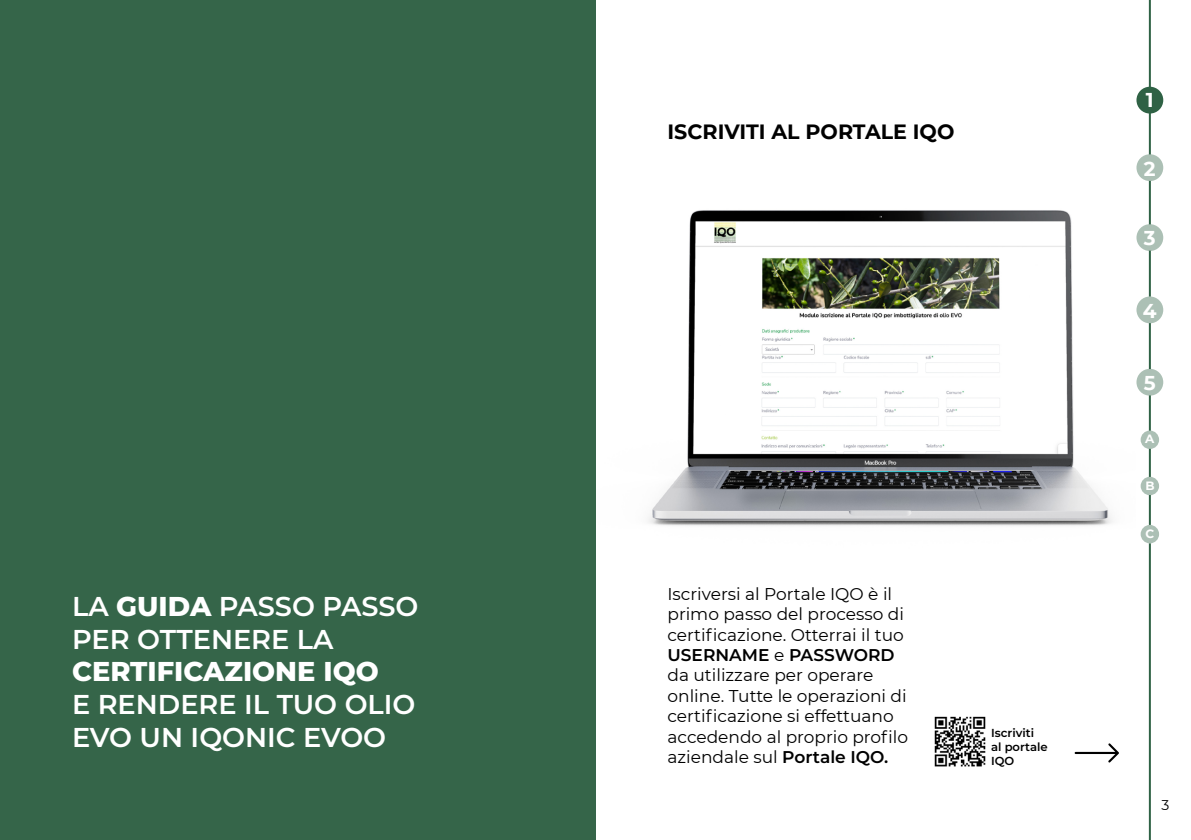
<style>
.page{position:relative;width:1191px;height:840px;background:#fff}
.page>*{position:absolute;margin:0;border:0;box-sizing:border-box;transform-origin:0 0}
.t1{font:600 27.2px/32.6px "Montserrat";color:#fff}
.t2{font:800 27.2px "Montserrat";color:#fff}
.t3{font:700 20.6px "Montserrat";color:#000}
.t4{font:700 20px "Montserrat";color:#fff}
.t5{font:17px/20.4px "Montserrat";color:#000}
.t6{font:14px "Montserrat";color:#000}
.t7{font:700 12px "Montserrat";color:#fff}
.t8{font:600 11.6px/14px "Montserrat";color:#000}
.s1{font-weight:800}
.s2{font-weight:600}
</style>
<div class="page">
<img style="left:595px;top:165px;width:518px;height:383px">
<div style="left:0;top:0;width:595px;height:839px;background:#356549"></div>
<svg style="left:1074px;top:743px;width:45px;height:19px"></svg>
<hr style="left:1148px;top:0;width:2px;height:154px;background:#2f6245">
<div style="left:1136px;top:87px;width:27px;height:26px;background:#2f6245;border-radius:50%"></div>
<div style="left:1136px;top:154px;width:27px;height:27px;background:#acc0b5;border-radius:50%"></div>
<div style="left:1136px;top:224px;width:27px;height:27px;background:#acc0b5;border-radius:50%"></div>
<div style="left:1136px;top:296px;width:27px;height:27px;background:#acc0b5;border-radius:50%"></div>
<hr style="left:1148px;top:181px;width:2px;height:43px;background:#2f6245">
<hr style="left:1148px;top:250px;width:2px;height:46px;background:#2f6245">
<hr style="left:1148px;top:323px;width:2px;height:46px;background:#2f6245">
<div style="left:1136px;top:368px;width:27px;height:27px;background:#acc0b5;border-radius:50%"></div>
<svg style="left:1140px;top:430px;width:19px;height:19px"></svg>
<svg style="left:1140px;top:476px;width:19px;height:19px"></svg>
<svg style="left:1140px;top:524px;width:19px;height:19px"></svg>
<hr style="left:1148px;top:395px;width:2px;height:35px;background:#2f6245">
<hr style="left:1148px;top:448px;width:2px;height:28px;background:#2f6245">
<hr style="left:1148px;top:494px;width:2px;height:30px;background:#2f6245">
<hr style="left:1148px;top:543px;width:2px;height:296px;background:#2f6245">
<img style="left:934px;top:716px;width:51px;height:51px">
<h1 class="t1" style="left:72px;top:589px;width:348px">LA <span class="s1">GUIDA</span> PASSO PASSO<br>PER OTTENERE LA</h1>
<h1 class="t2" style="left:72px;top:651px;width:308px">CERTIFICAZIONE IQO</h1>
<h1 class="t1" style="left:72px;top:687px;width:345px">E RENDERE IL TUO OLIO<br>EVO UN IQONIC EVOO</h1>
<p class="t3" style="left:667px;top:117px;width:288px">ISCRIVITI AL PORTALE IQO</p>
<p class="t5" style="left:667px;top:582px;width:242px">Iscriversi al Portale IQO è il primo passo del processo di certificazione. Otterrai il tuo<br><span class="s2">USERNAME</span> e <span class="s2">PASSWORD </span>da utilizzare per operare online. Tutte le operazioni di certificazione si effettuano accedendo al proprio profilo aziendale sul <span class="s2">Portale IQO.</span></p>
<p class="t8" style="left:991px;top:725px;width:58px">Iscriviti<br>al portale<br>IQO</p>
<p class="t4" style="left:1146px;top:86px;width:9px">1</p>
<p class="t4" style="left:1144px;top:154px;width:13px">2</p>
<p class="t4" style="left:1144px;top:224px;width:13px">3</p>
<p class="t4" style="left:1143px;top:296px;width:15px">4</p>
<p class="t4" style="left:1144px;top:368px;width:13px">5</p>
<p class="t7" style="left:1145px;top:430px;width:11px">A</p>
<p class="t7" style="left:1145px;top:476px;width:11px">B</p>
<p class="t7" style="left:1145px;top:524px;width:10px">C</p>
<p class="t6" style="left:1161px;top:794px;width:9px">3</p>
</div>
